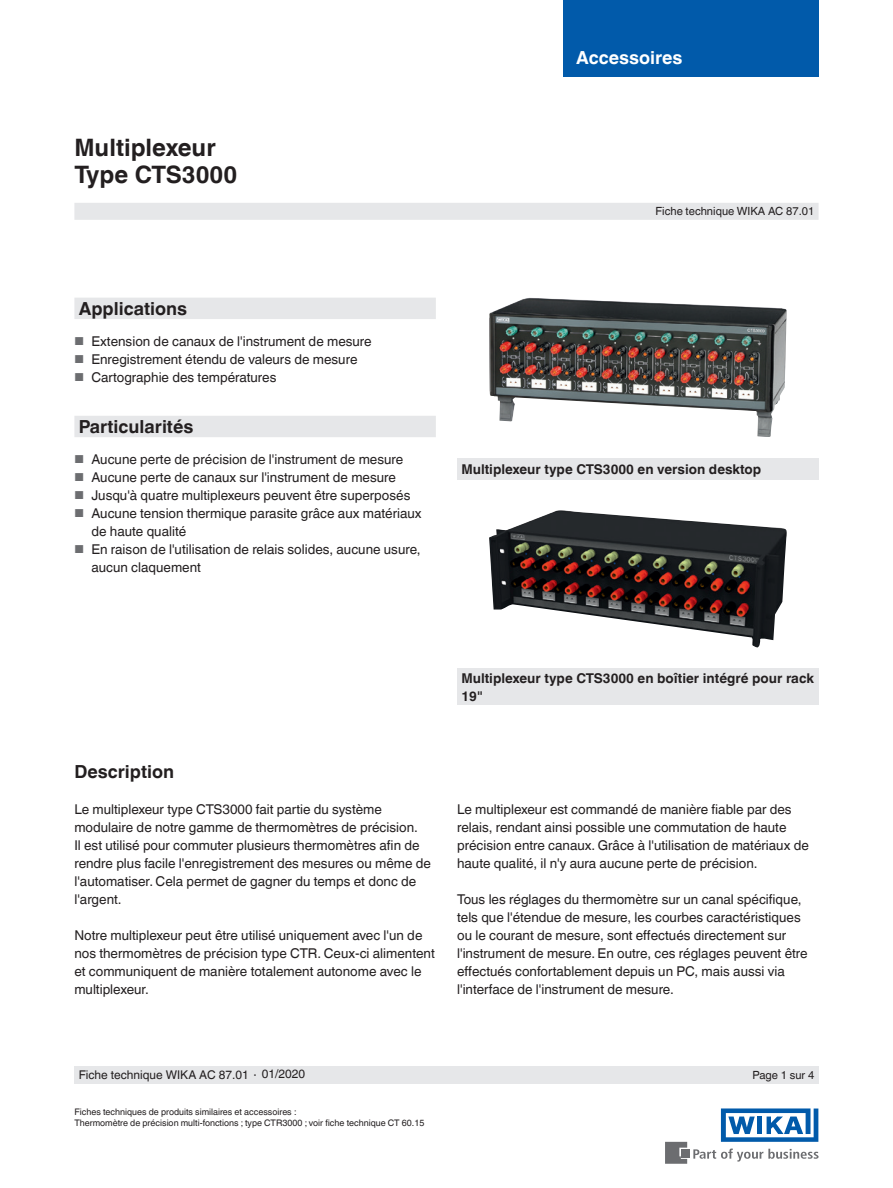
<style>
.page{position:relative;width:893px;height:1188px;background:#fff}
.page>*{position:absolute;margin:0;border:0;box-sizing:border-box;transform-origin:0 0}
.t1{font:700 24px/27px "Helvetica World";color:#231f20}
.t2{font:700 18px "Helvetica World";color:#231f20}
.t3{font:700 18px "Helvetica World";color:#fff}
.t4{font:13.5px/18px "Helvetica World";color:#231f20}
.t5{font:700 13.5px/18px "Helvetica World";color:#231f20}
.t6{font:12px "Helvetica World";color:#231f20}
.t7{font:11.25px "Helvetica World";color:#231f20}
.t8{font:9px/10.5px "Helvetica World";color:#231f20}
.s1{font-size:11.55px;color:#6c6d70}
.s2{font-size:11.25px}
</style>
<div class="page">
<svg style="left:693px;top:1149px;width:126px;height:13px"></svg>
<div style="left:682px;top:1150px;width:8px;height:8px;background:#6c6d70"></div>
<svg style="left:665px;top:1142px;width:22px;height:22px"></svg>
<svg style="left:721px;top:1108px;width:97px;height:34px"></svg>
<div style="left:563px;top:0;width:256px;height:76px;background:#015aaa"></div>
<div style="left:74px;top:203px;width:745px;height:17px;background:#e6e7e9"></div>
<div style="left:74px;top:1066px;width:745px;height:18px;background:#e6e7e9"></div>
<svg style="left:74px;top:298px;width:362px;height:139px"></svg>
<div style="left:457px;top:458px;width:362px;height:21px;background:#e6e7e9"></div>
<img style="left:489px;top:298px;width:298px;height:139px">
<div style="left:457px;top:669px;width:362px;height:36px;background:#e6e7e9"></div>
<img style="left:489px;top:510px;width:298px;height:137px">
<h1 class="t1" style="left:74px;top:134px;width:164px">Multiplexeur<br>Type CTS3000</h1>
<h2 class="t2" style="left:79px;top:298px;width:110px">Applications</h2>
<p class="t4" style="left:74px;top:332px;width:299px"><span class="s1">■</span> Extension de canaux de l'instrument de mesure</p>
<p class="t4" style="left:74px;top:350px;width:285px"><span class="s1">■</span> Enregistrement étendu de valeurs de mesure</p>
<p class="t4" style="left:74px;top:368px;width:204px"><span class="s1">■</span> Cartographie des températures</p>
<h2 class="t2" style="left:79px;top:416px;width:116px">Particularités</h2>
<p class="t4" style="left:74px;top:450px;width:330px"><span class="s1">■</span> Aucune perte de précision de l'instrument de mesure</p>
<p class="t4" style="left:74px;top:468px;width:323px"><span class="s1">■</span> Aucune perte de canaux sur l'instrument de mesure</p>
<p class="t4" style="left:74px;top:486px;width:338px"><span class="s1">■</span> Jusqu'à quatre multiplexeurs peuvent être superposés</p>
<p class="t4" style="left:91px;top:504px;width:332px;text-indent:-17px"><span class="s1">■</span> Aucune tension thermique parasite grâce aux matériaux de haute qualité</p>
<p class="t4" style="left:91px;top:540px;width:331px;text-indent:-17px"><span class="s1">■</span> En raison de l'utilisation de relais solides, aucune usure, aucun claquement</p>
<h2 class="t3" style="left:576px;top:47px;width:108px">Accessoires</h2>
<p class="t7" style="left:655px;top:205px;width:160px">Fiche technique WIKA AC 87.01</p>
<p class="t5" style="left:461px;top:460px;width:301px">Multiplexeur type CTS3000 en version desktop</p>
<p class="t5" style="left:461px;top:669px;width:354px">Multiplexeur type CTS3000 en boîtier intégré pour rack<br>19"</p>
<h2 class="t2" style="left:74px;top:762px;width:101px">Description</h2>
<p class="t4" style="left:74px;top:801px;width:358px">Le multiplexeur type CTS3000 fait partie du système modulaire de notre gamme de thermomètres de précision.<br>Il est utilisé pour commuter plusieurs thermomètres afin de rendre plus facile l'enregistrement des mesures ou même de l'automatiser. Cela permet de gagner du temps et donc de l'argent.</p>
<p class="t4" style="left:74px;top:927px;width:362px">Notre multiplexeur peut être utilisé uniquement avec l'un de nos thermomètres de précision type CTR. Ceux-ci alimentent et communiquent de manière totalement autonome avec le multiplexeur.</p>
<p class="t4" style="left:457px;top:801px;width:353px">Le multiplexeur est commandé de manière fiable par des relais, rendant ainsi possible une commutation de haute précision entre canaux. Grâce à l'utilisation de matériaux de haute qualité, il n'y aura aucune perte de précision.</p>
<p class="t4" style="left:457px;top:891px;width:352px">Tous les réglages du thermomètre sur un canal spécifique, tels que l'étendue de mesure, les courbes caractéristiques ou le courant de mesure, sont effectués directement sur l'instrument de mesure. En outre, ces réglages peuvent être effectués confortablement depuis un PC, mais aussi via l'interface de l'instrument de mesure.</p>
<p class="t6" style="left:79px;top:1068px;width:228px">Fiche technique WIKA AC 87.01 <span class="s2">∙</span> 01/2020</p>
<p class="t7" style="left:753px;top:1068px;width:63px">Page 1 sur 4</p>
<p class="t8" style="left:74px;top:1107px;width:351px">Fiches techniques de produits similaires et accessoires :<br>Thermomètre de précision multi-fonctions ; type CTR3000 ; voir fiche technique CT 60.15</p>
</div>
